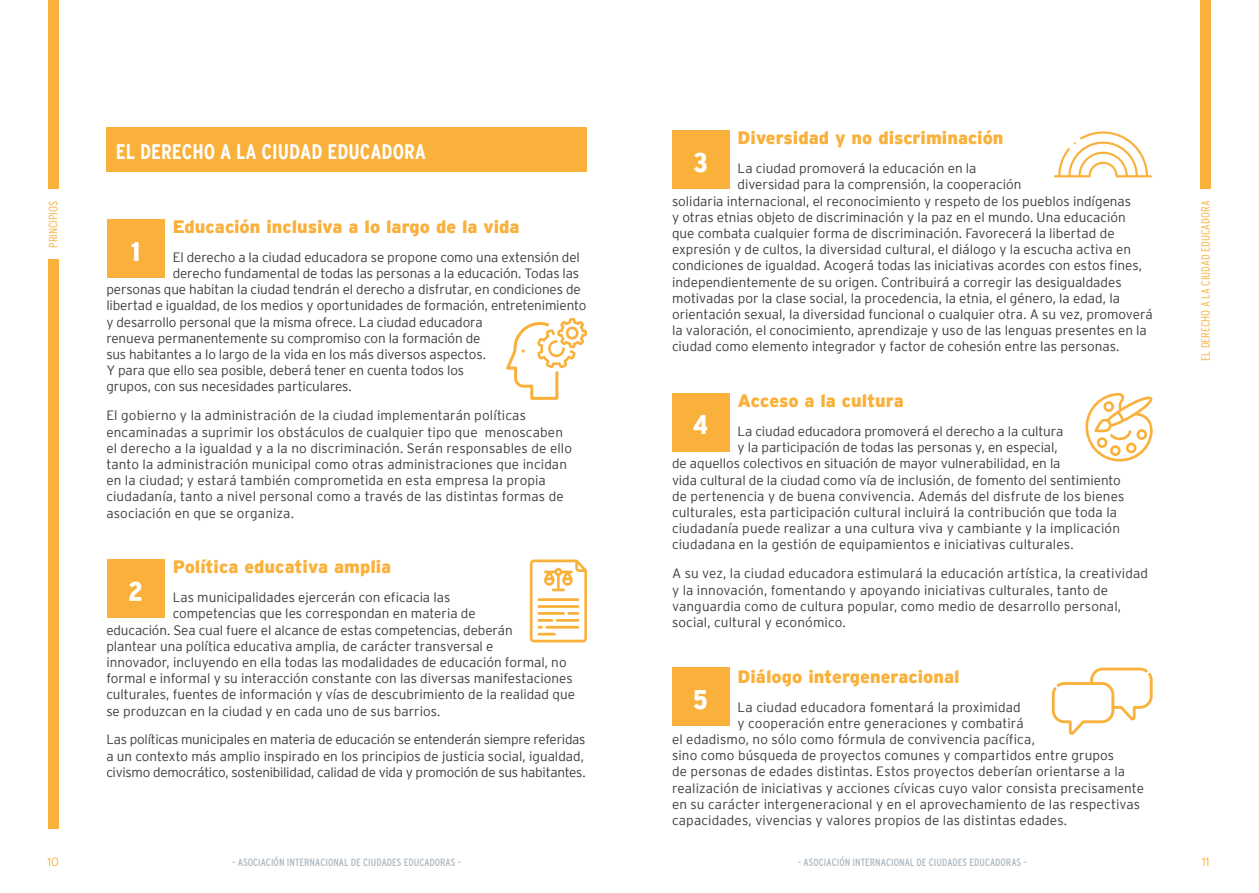
<style>
.page{position:relative;width:1259px;height:893px;background:#fff}
.page>*{position:absolute;margin:0;border:0;box-sizing:border-box;transform-origin:0 0}
.t1{font:900 condensed 27px "Interstate";color:#fff}
.t2{font:700 condensed 21px "Interstate";color:#fff}
.t3{font:900 18px "Interstate";color:#f9b13c}
.t4{font:300 13.5px/16.2px "Interstate";color:#3c3c3b}
.t5{font:300 condensed 12px "Interstate";color:#f9b13c}
.t6{font:300 12px "Interstate";color:#f9b13c}
.t7{font:condensed 10.5px "Interstate";color:#adb9c1}
</style>
<div class="page">
<div style="left:48px;top:260px;width:10px;height:569px;background:#f9b13c"></div>
<div style="left:48px;top:0;width:10px;height:189px;background:#f9b13c"></div>
<div style="left:1200px;top:0;width:11px;height:189px;background:#f9b13c"></div>
<div style="left:106px;top:127px;width:481px;height:44px;background:#f9b13c"></div>
<div style="left:672px;top:130px;width:57px;height:58px;background:#f9b13c"></div>
<div style="left:672px;top:393px;width:57px;height:58px;background:#f9b13c"></div>
<div style="left:672px;top:668px;width:57px;height:58px;background:#f9b13c"></div>
<svg style="left:1054px;top:131px;width:98px;height:47px"></svg>
<svg style="left:1051px;top:668px;width:101px;height:67px"></svg>
<div style="left:107px;top:219px;width:57px;height:58px;background:#f9b13c"></div>
<div style="left:107px;top:559px;width:57px;height:59px;background:#f9b13c"></div>
<svg style="left:506px;top:318px;width:81px;height:82px"></svg>
<svg style="left:530px;top:559px;width:57px;height:83px"></svg>
<svg style="left:1085px;top:393px;width:68px;height:69px"></svg>
<h3 class="t3" style="left:737px;top:128px;width:267px">Diversidad y no discriminación</h3>
<p class="t4" style="left:737px;top:160px;width:240px">La ciudad promoverá la educación en la</p>
<p class="t4" style="left:737px;top:176px;width:285px">diversidad para la comprensión, la cooperación</p>
<p class="t4" style="left:672px;top:193px;width:460px">solidaria internacional, el reconocimiento y respeto de los pueblos indígenas</p>
<p class="t4" style="left:672px;top:209px;width:455px">y otras etnias objeto de discriminación y la paz en el mundo. Una educación</p>
<p class="t4" style="left:672px;top:225px;width:444px">que combata cualquier forma de discriminación. Favorecerá la libertad de</p>
<p class="t4" style="left:672px;top:241px;width:460px">expresión y de cultos, la diversidad cultural, el diálogo y la escucha activa en</p>
<p class="t4" style="left:672px;top:257px;width:471px">condiciones de igualdad. Acogerá todas las iniciativas acordes con estos fines,</p>
<p class="t4" style="left:672px;top:274px;width:451px">independientemente de su origen. Contribuirá a corregir las desigualdades</p>
<p class="t4" style="left:672px;top:290px;width:449px">motivadas por la clase social, la procedencia, la etnia, el género, la edad, la</p>
<p class="t4" style="left:672px;top:306px;width:482px">orientación sexual, la diversidad funcional o cualquier otra. A su vez, promoverá</p>
<p class="t4" style="left:672px;top:322px;width:476px">la valoración, el conocimiento, aprendizaje y uso de las lenguas presentes en la</p>
<p class="t4" style="left:672px;top:338px;width:449px">ciudad como elemento integrador y factor de cohesión entre las personas.</p>
<h3 class="t3" style="left:737px;top:390px;width:168px">Acceso a la cultura</h3>
<p class="t4" style="left:737px;top:423px;width:327px">La ciudad educadora promoverá el derecho a la cultura</p>
<p class="t4" style="left:737px;top:439px;width:322px">y la participación de todas las personas y, en especial,</p>
<p class="t4" style="left:672px;top:455px;width:390px">de aquellos colectivos en situación de mayor vulnerabilidad, en la</p>
<p class="t4" style="left:672px;top:472px;width:450px">vida cultural de la ciudad como vía de inclusión, de fomento del sentimiento</p>
<p class="t4" style="left:672px;top:488px;width:454px">de pertenencia y de buena convivencia. Además del disfrute de los bienes</p>
<p class="t4" style="left:672px;top:504px;width:446px">culturales, esta participación cultural incluirá la contribución que toda la</p>
<p class="t4" style="left:672px;top:520px;width:449px">ciudadanía puede realizar a una cultura viva y cambiante y la implicación</p>
<p class="t4" style="left:672px;top:536px;width:403px">ciudadana en la gestión de equipamientos e iniciativas culturales.</p>
<p class="t4" style="left:672px;top:565px;width:477px">A su vez, la ciudad educadora estimulará la educación artística, la creatividad y la innovación, fomentando y apoyando iniciativas culturales, tanto de vanguardia como de cultura popular, como medio de desarrollo personal, social, cultural y económico.</p>
<h3 class="t3" style="left:737px;top:666px;width:223px">Diálogo intergeneracional</h3>
<p class="t4" style="left:737px;top:698px;width:285px">La ciudad educadora fomentará la proximidad</p>
<p class="t4" style="left:737px;top:715px;width:288px">y cooperación entre generaciones y combatirá</p>
<p class="t4" style="left:672px;top:731px;width:364px">el edadismo, no sólo como fórmula de convivencia pacífica,</p>
<p class="t4" style="left:672px;top:747px;width:444px">sino como búsqueda de proyectos comunes y compartidos entre grupos</p>
<p class="t4" style="left:672px;top:763px;width:454px">de personas de edades distintas. Estos proyectos deberían orientarse a la</p>
<p class="t4" style="left:672px;top:779px;width:473px">realización de iniciativas y acciones cívicas cuyo valor consista precisamente</p>
<p class="t4" style="left:672px;top:796px;width:470px">en su carácter intergeneracional y en el aprovechamiento de las respectivas</p>
<p class="t4" style="left:672px;top:812px;width:397px">capacidades, vivencias y valores propios de las distintas edades.</p>
<h2 class="t2" style="left:116px;top:140px;width:312px">EL DERECHO A LA CIUDAD EDUCADORA</h2>
<h1 class="t1" style="left:693px;top:147px;width:16px">3</h1>
<p class="t5" style="left:46px;top:248px;width:48px;rotate:-90deg">PRINCIPIOS</p>
<p class="t5" style="left:1199px;top:361px;width:162px;rotate:-90deg">EL DERECHO A LA CIUDAD EDUCADORA</p>
<h3 class="t3" style="left:173px;top:216px;width:348px">Educación inclusiva a lo largo de la vida</h3>
<p class="t4" style="left:173px;top:249px;width:409px">El derecho a la ciudad educadora se propone como una extensión del</p>
<p class="t4" style="left:173px;top:265px;width:408px">derecho fundamental de todas las personas a la educación. Todas las</p>
<p class="t4" style="left:106px;top:281px;width:476px">personas que habitan la ciudad tendrán el derecho a disfrutar, en condiciones de</p>
<p class="t4" style="left:106px;top:297px;width:481px">libertad e igualdad, de los medios y oportunidades de formación, entretenimiento</p>
<p class="t4" style="left:106px;top:314px;width:378px">y desarrollo personal que la misma ofrece. La ciudad educadora</p>
<p class="t4" style="left:106px;top:330px;width:376px">renueva permanentemente su compromiso con la formación de</p>
<p class="t4" style="left:106px;top:346px;width:381px">sus habitantes a lo largo de la vida en los más diversos aspectos.</p>
<p class="t4" style="left:106px;top:362px;width:359px">Y para que ello sea posible, deberá tener en cuenta todos los</p>
<p class="t4" style="left:106px;top:378px;width:247px">grupos, con sus necesidades particulares.</p>
<p class="t4" style="left:106px;top:407px;width:467px">El gobierno y la administración de la ciudad implementarán políticas encaminadas a suprimir los obstáculos de cualquier tipo que menoscaben el derecho a la igualdad y a la no discriminación. Serán responsables de ello tanto la administración municipal como otras administraciones que incidan en la ciudad; y estará también comprometida en esta empresa la propia ciudadanía, tanto a nivel personal como a través de las distintas formas de asociación en que se organiza.</p>
<h3 class="t3" style="left:173px;top:556px;width:220px">Política educativa amplia</h3>
<p class="t4" style="left:173px;top:589px;width:279px">Las municipalidades ejercerán con eficacia las</p>
<p class="t4" style="left:173px;top:605px;width:304px">competencias que les correspondan en materia de</p>
<p class="t4" style="left:106px;top:621px;width:408px">educación. Sea cual fuere el alcance de estas competencias, deberán</p>
<p class="t4" style="left:106px;top:638px;width:389px">plantear una política educativa amplia, de carácter transversal e</p>
<p class="t4" style="left:106px;top:654px;width:462px">innovador, incluyendo en ella todas las modalidades de educación formal, no</p>
<p class="t4" style="left:106px;top:670px;width:468px">formal e informal y su interacción constante con las diversas manifestaciones</p>
<p class="t4" style="left:106px;top:686px;width:470px">culturales, fuentes de información y vías de descubrimiento de la realidad que</p>
<p class="t4" style="left:106px;top:702px;width:336px">se produzcan en la ciudad y en cada uno de sus barrios.</p>
<p class="t4" style="left:106px;top:731px;width:481px;text-align:justify">Las políticas municipales en materia de educación se entenderán siempre referidas a un contexto más amplio inspirado en los principios de justicia social, igualdad, civismo democrático, sostenibilidad, calidad de vida y promoción de sus habitantes.</p>
<h1 class="t1" style="left:131px;top:236px;width:10px">1</h1>
<h1 class="t1" style="left:693px;top:410px;width:16px">4</h1>
<h1 class="t1" style="left:128px;top:576px;width:16px">2</h1>
<h1 class="t1" style="left:693px;top:684px;width:16px">5</h1>
<p class="t6" style="left:47px;top:855px;width:13px">10</p>
<p class="t7" style="left:232px;top:857px;width:230px">- ASOCIACIÓN INTERNACIONAL DE CIUDADES EDUCADORAS -</p>
<p class="t7" style="left:798px;top:857px;width:230px">- ASOCIACIÓN INTERNACIONAL DE CIUDADES EDUCADORAS -</p>
<p class="t6" style="left:1202px;top:855px;width:9px">11</p>
</div>
